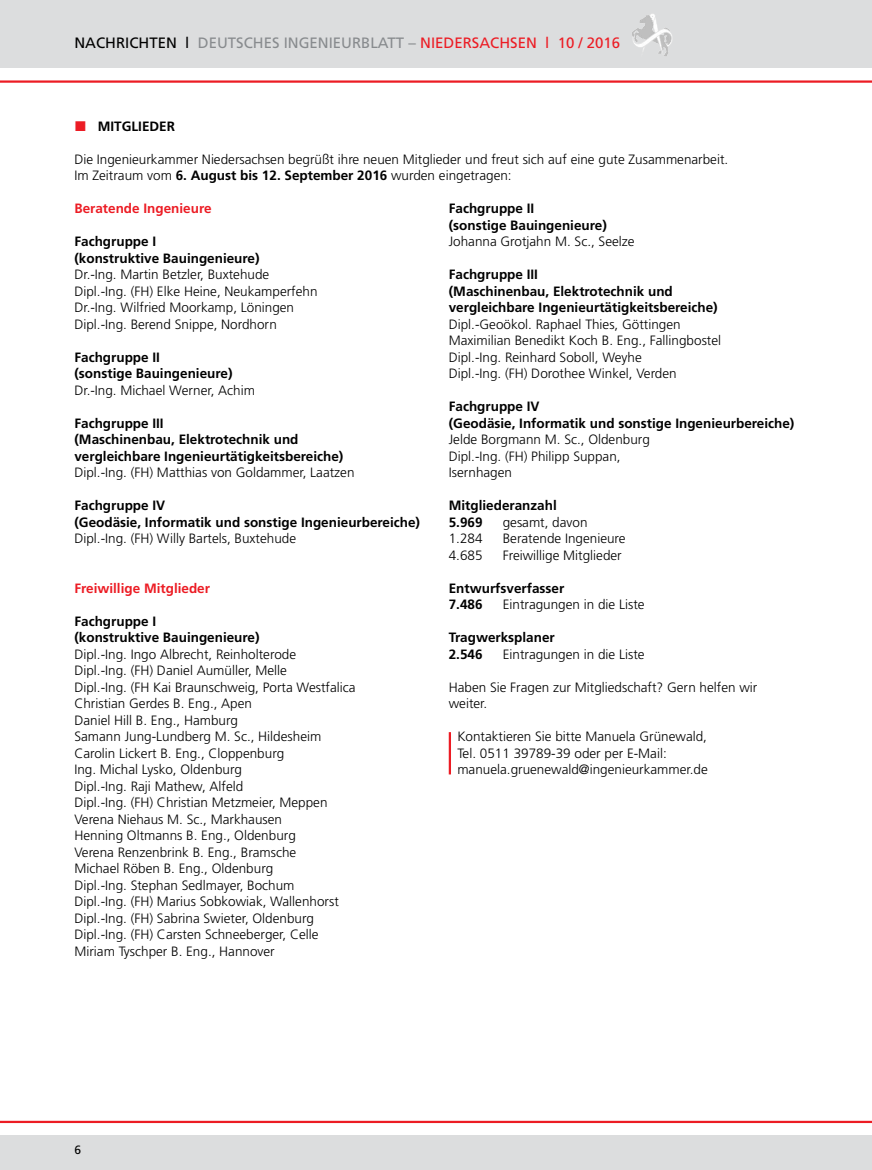
<style>
.page{position:relative;width:872px;height:1170px;background:#fff}
.page>*{position:absolute;margin:0;border:0;box-sizing:border-box;transform-origin:0 0}
.t1{font:15px "Frutiger";color:#888b8e}
.t2{font:300 13.5px/16.5px "Frutiger";color:#000}
.t3{font:700 13.5px/16.5px "Frutiger";color:#000}
.t4{font:700 13.5px "Frutiger";color:#ec1c24}
.t5{font:12px "Frutiger";color:#000}
.s1{color:#000}
.s2{color:#ec1c24}
.s3{font-weight:700}
</style>
<div class="page">
<div style="left:0;top:1135px;width:872px;height:34px;background:#dcddde"></div>
<div style="left:0;top:0;width:872px;height:68px;background:#dcddde"></div>
<svg style="left:640px;top:14px;width:12px;height:9px"></svg>
<hr style="left:0;top:80px;width:872px;height:3px;background:#ec1c24">
<hr style="left:0;top:1120px;width:872px;height:2px;background:#ec1c24">
<hr style="left:449px;top:732px;width:2px;height:42px;background:#ec1c24">
<p class="t1" style="left:74px;top:34px;width:547px"><span class="s1">NACHRICHTEN l</span> DEUTSCHES INGENIEURBLATT – <span class="s2">NIEDERSACHSEN l 10 / 2016</span></p>
<p class="t3" style="left:98px;top:117px;width:79px">MITGLIEDER</p>
<p class="t2" style="left:74px;top:151px;width:655px">Die Ingenieurkammer Niedersachsen begrüßt ihre neuen Mitglieder und freut sich auf eine gute Zusammenarbeit.<br>Im Zeitraum vom <span class="s3">6. August bis 12. September 2016</span> wurden eingetragen:</p>
<p class="t4" style="left:74px;top:200px;width:139px">Beratende Ingenieure</p>
<p class="t3" style="left:74px;top:233px;width:187px">Fachgruppe I<br>(konstruktive Bauingenieure)</p>
<p class="t2" style="left:74px;top:266px;width:245px">Dr.-Ing. Martin Betzler, Buxtehude Dipl.-Ing. (FH) Elke Heine, Neukamperfehn Dr.-Ing. Wilfried Moorkamp, Löningen Dipl.-Ing. Berend Snippe, Nordhorn</p>
<p class="t3" style="left:74px;top:348px;width:160px">Fachgruppe II<br>(sonstige Bauingenieure)</p>
<p class="t2" style="left:74px;top:382px;width:182px">Dr.-Ing. Michael Werner, Achim</p>
<p class="t3" style="left:74px;top:414px;width:270px">Fachgruppe III<br>(Maschinenbau, Elektrotechnik und vergleichbare Ingenieurtätigkeitsbereiche)</p>
<p class="t2" style="left:74px;top:464px;width:282px">Dipl.-Ing. (FH) Matthias von Goldammer, Laatzen</p>
<p class="t3" style="left:74px;top:497px;width:347px">Fachgruppe IV<br>(Geodäsie, Informatik und sonstige Ingenieurbereiche)</p>
<p class="t2" style="left:74px;top:530px;width:223px">Dipl.-Ing. (FH) Willy Bartels, Buxtehude</p>
<p class="t4" style="left:74px;top:580px;width:137px">Freiwillige Mitglieder</p>
<p class="t3" style="left:74px;top:612px;width:187px">Fachgruppe I<br>(konstruktive Bauingenieure)</p>
<p class="t2" style="left:74px;top:645px;width:283px">Dipl.-Ing. Ingo Albrecht, Reinholterode<br>Dipl.-Ing. (FH) Daniel Aumüller, Melle<br>Dipl.-Ing. (FH Kai Braunschweig, Porta Westfalica Christian Gerdes B. Eng., Apen<br>Daniel Hill B. Eng., Hamburg<br>Samann Jung-Lundberg M. Sc., Hildesheim Carolin Lickert B. Eng., Cloppenburg<br>Ing. Michal Lysko, Oldenburg<br>Dipl.-Ing. Raji Mathew, Alfeld<br>Dipl.-Ing. (FH) Christian Metzmeier, Meppen Verena Niehaus M. Sc., Markhausen<br>Henning Oltmanns B. Eng., Oldenburg<br>Verena Renzenbrink B. Eng., Bramsche<br>Michael Röben B. Eng., Oldenburg<br>Dipl.-Ing. Stephan Sedlmayer, Bochum<br>Dipl.-Ing. (FH) Marius Sobkowiak, Wallenhorst Dipl.-Ing. (FH) Sabrina Swieter, Oldenburg Dipl.-Ing. (FH) Carsten Schneeberger, Celle Miriam Tyschper B. Eng., Hannover</p>
<p class="t3" style="left:449px;top:200px;width:160px">Fachgruppe II<br>(sonstige Bauingenieure)</p>
<p class="t2" style="left:449px;top:233px;width:187px">Johanna Grotjahn M. Sc., Seelze</p>
<p class="t3" style="left:449px;top:266px;width:270px">Fachgruppe III<br>(Maschinenbau, Elektrotechnik und vergleichbare Ingenieurtätigkeitsbereiche)</p>
<p class="t2" style="left:449px;top:315px;width:274px">Dipl.-Geoökol. Raphael Thies, Göttingen Maximilian Benedikt Koch B. Eng., Fallingbostel Dipl.-Ing. Reinhard Soboll, Weyhe<br>Dipl.-Ing. (FH) Dorothee Winkel, Verden</p>
<p class="t3" style="left:449px;top:398px;width:347px">Fachgruppe IV<br>(Geodäsie, Informatik und sonstige Ingenieurbereiche)</p>
<p class="t2" style="left:449px;top:431px;width:203px">Jelde Borgmann M. Sc., Oldenburg<br>Dipl.-Ing. (FH) Philipp Suppan,<br>Isernhagen</p>
<p class="t3" style="left:449px;top:497px;width:110px">Mitgliederanzahl<br>5.969</p>
<p class="t2" style="left:503px;top:513px;width:86px">gesamt, davon</p>
<p class="t2" style="left:449px;top:530px;width:35px">1.284</p>
<p class="t2" style="left:503px;top:530px;width:124px">Beratende Ingenieure</p>
<p class="t2" style="left:449px;top:546px;width:35px">4.685</p>
<p class="t2" style="left:503px;top:546px;width:120px">Freiwillige Mitglieder</p>
<p class="t3" style="left:449px;top:579px;width:117px">Entwurfsverfasser<br>7.486</p>
<p class="t2" style="left:503px;top:596px;width:143px">Eintragungen in die Liste</p>
<p class="t3" style="left:449px;top:629px;width:108px">Tragwerksplaner<br>2.546</p>
<p class="t2" style="left:503px;top:645px;width:143px">Eintragungen in die Liste</p>
<p class="t2" style="left:449px;top:678px;width:310px">Haben Sie Fragen zur Mitgliedschaft? Gern helfen wir weiter.</p>
<p class="t2" style="left:457px;top:728px;width:252px">Kontaktieren Sie bitte Manuela Grünewald,<br>Tel. 0511 39789-39 oder per E-Mail: manuela.gruenewald@ingenieurkammer.de</p>
<p class="t5" style="left:74px;top:1142px;width:8px">6</p>
</div>
